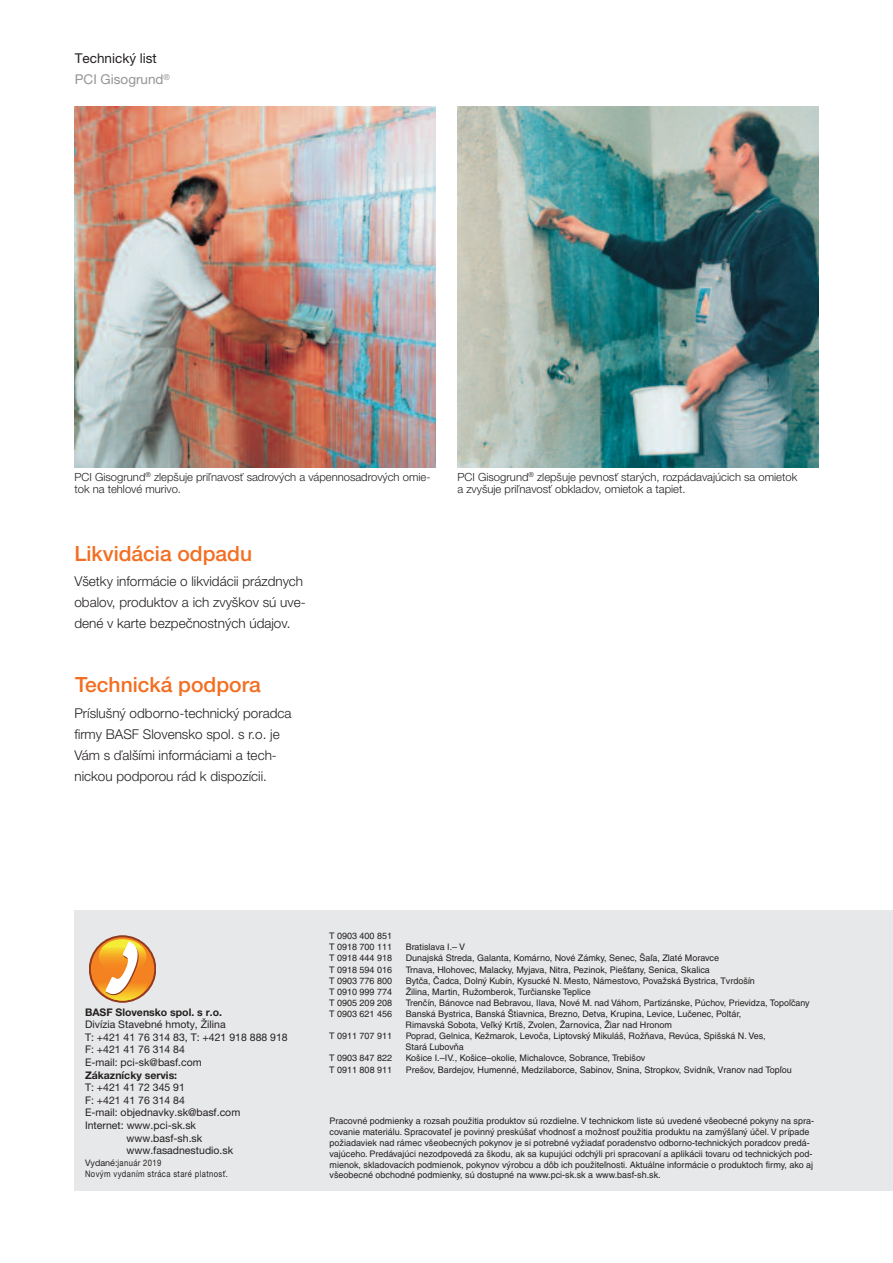
<style>
.page{position:relative;width:893px;height:1263px;background:#fff}
.page>*{position:absolute;margin:0;border:0;box-sizing:border-box;transform-origin:0 0}
.t1{font:500 21px "Helvetica Neue LT Pro";color:#f36e21}
.t2{font:300 13.5px/21.3px "Helvetica Neue LT Pro";color:#231f20}
.t3{font:13.5px/21.3px "Helvetica Neue LT Pro";color:#231f20}
.t4{font:300 11.25px/12px "Helvetica Neue LT Pro";color:#231f20}
.t5{font:10.5px/12.6px "Helvetica Neue LT Pro";color:#231f20}
.t6{font:700 10.5px "Helvetica Neue LT Pro";color:#231f20}
.t7{font:9px/10.8px "Helvetica CE";color:#231f20}
.t8{font:9px/10.8px "Helvetica Neue LT Pro";letter-spacing:.05em;color:#231f20}
.s1{color:#939598}
</style>
<div class="page">
<img style="left:74px;top:106px;width:362px;height:361px">
<img style="left:457px;top:106px;width:362px;height:362px">
<div style="left:74px;top:910px;width:819px;height:281px;background:#e7e8e9"></div>
<svg style="left:89px;top:936px;width:67px;height:66px"></svg>
<h2 class="t3" style="left:75px;top:49px;width:97px">Technický list<br><span class="s1">PCI Gisogrund</span><sup>®</sup></h2>
<p class="t4" style="left:74px;top:472px;width:358px">PCI Gisogrund<sup>®</sup> zlepšuje priľnavosť sadrových a vápennosadrových omie&shy;tok na tehlové murivo.</p>
<p class="t4" style="left:457px;top:472px;width:341px">PCI Gisogrund<sup>®</sup> zlepšuje pevnosť starých, rozpádavajúcich sa omietok a zvyšuje priľnavosť obkladov, omietok a tapiet.</p>
<h1 class="t1" style="left:74px;top:546px;width:179px">Likvidácia odpadu</h1>
<h2 class="t2" style="left:74px;top:571px;width:233px">Všetky informácie o likvidácii prázdnych obalov, produktov a ich zvyškov sú uve&shy;dené v karte bezpečnostných údajov.</h2>
<h1 class="t1" style="left:75px;top:677px;width:187px">Technická podpora</h1>
<h2 class="t2" style="left:74px;top:703px;width:219px">Príslušný odborno-technický poradca firmy BASF Slovensko spol. s r.o. je Vám s ďalšími informáciami a tech&shy;nickou podporou rád k dispozícii.</h2>
<p class="t6" style="left:85px;top:1008px;width:139px">BASF Slovensko spol. s r.o.</p>
<p class="t5" style="left:85px;top:1019px;width:204px">Divízia Stavebné hmoty, Žilina<br>T: +421 41 76 314 83, T: +421 918 888 918<br>F: +421 41 76 314 84<br>E-mail: pci-sk@basf.com</p>
<p class="t6" style="left:85px;top:1071px;width:94px">Zákaznícky servis:</p>
<p class="t5" style="left:85px;top:1082px;width:101px">T: +421 41 72 345 91</p>
<p class="t5" style="left:85px;top:1095px;width:101px">F: +421 41 76 314 84</p>
<p class="t5" style="left:85px;top:1107px;width:157px">E-mail: objednavky.sk@basf.com</p>
<p class="t5" style="left:85px;top:1120px;width:113px">Internet: www.pci-sk.sk</p>
<p class="t5" style="left:126px;top:1133px;width:77px">www.basf-sh.sk</p>
<p class="t5" style="left:126px;top:1145px;width:108px">www.fasadnestudio.sk</p>
<p class="t8" style="left:85px;top:1158px;width:144px">Vydané:január 2019<br>Novým vydaním stráca staré platnosť.</p>
<p class="t7" style="left:329px;top:931px;width:65px;line-height:11.2px">T 0903 400 851<br>T 0918 700 111</p>
<p class="t7" style="left:406px;top:942px;width:61px">Bratislava I.– V</p>
<p class="t7" style="left:329px;top:953px;width:65px">T 0918 444 918</p>
<p class="t7" style="left:406px;top:953px;width:315px">Dunajská Streda, Galanta, Komárno, Nové Zámky, Senec, Šaľa, Zlaté Moravce</p>
<p class="t7" style="left:329px;top:965px;width:65px">T 0918 594 016</p>
<p class="t7" style="left:406px;top:965px;width:306px">Trnava, Hlohovec, Malacky, Myjava, Nitra, Pezinok, Piešťany, Senica, Skalica</p>
<p class="t7" style="left:329px;top:976px;width:65px">T 0903 776 800</p>
<p class="t7" style="left:406px;top:976px;width:351px">Bytča, Čadca, Dolný Kubín, Kysucké N. Mesto, Námestovo, Považská Bystrica, Tvrdošín</p>
<p class="t7" style="left:329px;top:987px;width:65px">T 0910 999 774</p>
<p class="t7" style="left:406px;top:987px;width:187px">Žilina, Martin, Ružomberok, Turčianske Teplice</p>
<p class="t7" style="left:329px;top:998px;width:65px">T 0905 209 208</p>
<p class="t7" style="left:406px;top:998px;width:406px">Trenčín, Bánovce nad Bebravou, Ilava, Nové M. nad Váhom, Partizánske, Púchov, Prievidza, Topoľčany</p>
<p class="t7" style="left:329px;top:1010px;width:65px">T 0903 621 456</p>
<p class="t7" style="left:406px;top:1010px;width:337px">Banská Bystrica, Banská Štiavnica, Brezno, Detva, Krupina, Levice, Lučenec, Poltár,<br>Rimavská Sobota, Veľký Krtíš, Zvolen, Žarnovica, Žiar nad Hronom</p>
<p class="t7" style="left:329px;top:1032px;width:65px">T 0911 707 911</p>
<p class="t7" style="left:406px;top:1032px;width:361px">Poprad, Gelnica, Kežmarok, Levoča, Liptovský Mikuláš, Rožňava, Revúca, Spišská N. Ves,<br>Stará Ľubovňa</p>
<p class="t7" style="left:329px;top:1054px;width:65px">T 0903 847 822</p>
<p class="t7" style="left:406px;top:1054px;width:241px">Košice I.–IV., Košice–okolie, Michalovce, Sobrance, Trebišov</p>
<p class="t7" style="left:329px;top:1065px;width:65px">T 0911 808 911</p>
<p class="t7" style="left:406px;top:1065px;width:388px">Prešov, Bardejov, Humenné, Medzilaborce, Sabinov, Snina, Stropkov, Svidník, Vranov nad Topľou</p>
<p class="t7" style="left:330px;top:1117px;width:486px">Pracovné podmienky a rozsah použitia produktov sú rozdielne. V technickom liste sú uvedené všeobecné pokyny na spra&shy;covanie materiálu. Spracovateľ je povinný preskúšať vhodnosť a možnosť použitia produktu na zamýšľaný účel. V prípade požiadaviek nad rámec všeobecných pokynov je si potrebné vyžiadať poradenstvo odborno-technických poradcov predá&shy;vajúceho. Predávajúci nezodpovedá za škodu, ak sa kupujúci odchýli pri spracovaní a aplikácii tovaru od technických pod&shy;mienok, skladovacích podmienok, pokynov výrobcu a dôb ich použiteľnosti. Aktuálne informácie o produktoch firmy, ako aj všeobecné obchodné podmienky, sú dostupné na www.pci-sk.sk a www.basf-sh.sk.</p>
</div>
